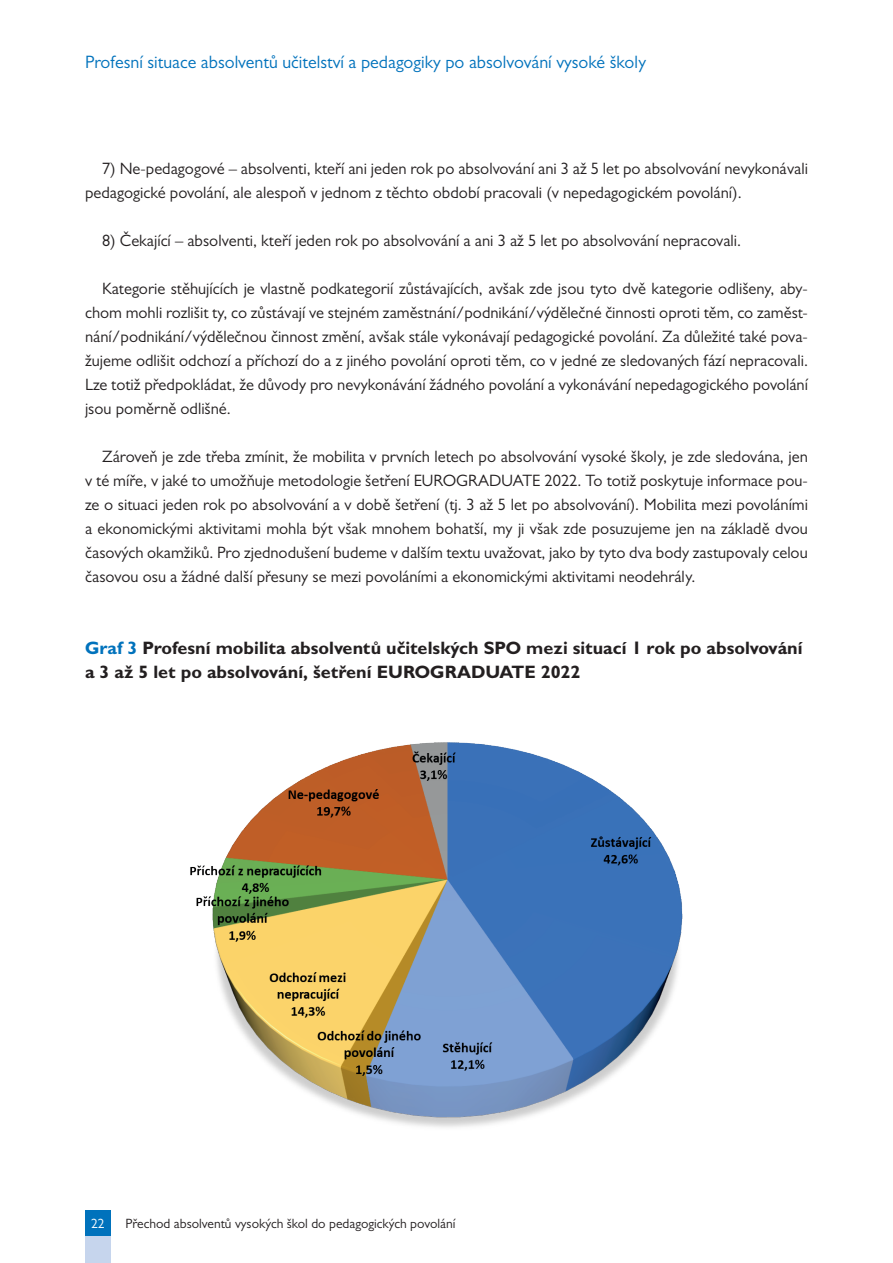
<style>
.page{position:relative;width:893px;height:1263px;background:#fff}
.page>*{position:absolute;margin:0;border:0;box-sizing:border-box;transform-origin:0 0}
.GRAF_NR_NADPIS{font:700 18px/24px "Gill Sans MT Pro";color:#231f20}
.t1{font:18px "Gill Sans MT Pro";color:#0072bc}
.Odstavec_BODY_TEXT{font:16.5px/24px "Gill Sans MT Pro";color:#231f20;text-align:justify}
.t2{font:13.5px "Gill Sans MT Pro";color:#231f20}
.t3{font:13.5px "Gill Sans MT Pro";color:#fff}
.s1{color:#0072bc}
</style>
<div class="page">
<div style="left:85px;top:1211px;width:26px;height:52px;background:#c6d5ed"></div>
<div style="left:85px;top:1211px;width:26px;height:25px;background:#0072bc"></div>
<img style="left:190px;top:742px;width:493px;height:385px">
<p class="t1" style="left:85px;top:51px;width:563px">Profesní situace absolventů učitelství a pedagogiky po absolvování vysoké školy</p>
<p class="Odstavec_BODY_TEXT" style="left:85px;top:156px;width:724px;text-indent:17px">7) Ne‑pedagogové – absolventi, kteří ani jeden rok po absolvování ani 3 až 5 let po absolvování nevykonávali pedagogické povolání, ale alespoň v jednom z těchto období pracovali (v nepedagogickém povolání).</p>
<p class="Odstavec_BODY_TEXT" style="left:102px;top:228px;width:641px">8) Čekající – absolventi, kteří jeden rok po absolvování a ani 3 až 5 let po absolvování nepracovali.</p>
<p class="Odstavec_BODY_TEXT" style="left:85px;top:276px;width:724px;text-indent:17px">Kategorie stěhujících je vlastně podkategorií zůstávajících, avšak zde jsou tyto dvě kategorie odlišeny, aby‑ chom mohli rozlišit ty, co zůstávají ve stejném zaměstnání/podnikání/výdělečné činnosti oproti těm, co zaměst‑ nání/podnikání/výdělečnou činnost změní, avšak stále vykonávají pedagogické povolání. Za důležité také pova‑ žujeme odlišit odchozí a příchozí do a z jiného povolání oproti těm, co v jedné ze sledovaných fází nepracovali.<br>Lze totiž předpokládat, že důvody pro nevykonávání žádného povolání a vykonávání nepedagogického povolání jsou poměrně odlišné.</p>
<p class="Odstavec_BODY_TEXT" style="left:85px;top:444px;width:724px;text-indent:17px">Zároveň je zde třeba zmínit, že mobilita v prvních letech po absolvování vysoké školy, je zde sledována, jen v té míře, v jaké to umožňuje metodologie šetření EUROGRADUATE 2022. To totiž poskytuje informace pou‑ ze o situaci jeden rok po absolvování a v době šetření (tj. 3 až 5 let po absolvování). Mobilita mezi povoláními a ekonomickými aktivitami mohla být však mnohem bohatší, my ji však zde posuzujeme jen na základě dvou časových okamžiků. Pro zjednodušení budeme v dalším textu uvažovat, jako by tyto dva body zastupovaly celou časovou osu a žádné další přesuny se mezi povoláními a ekonomickými aktivitami neodehrály.</p>
<p class="GRAF_NR_NADPIS" style="left:85px;top:636px;width:719px"><span class="s1">Graf 3</span> Profesní mobilita absolventů učitelských SPO mezi situací 1 rok po absolvování a 3 až 5 let po absolvování, šetření EUROGRADUATE 2022</p>
<p class="t3" style="left:91px;top:1215px;width:15px">22</p>
<p class="t2" style="left:126px;top:1215px;width:331px">Přechod absolventů vysokých škol do pedagogických povolání</p>
</div>
